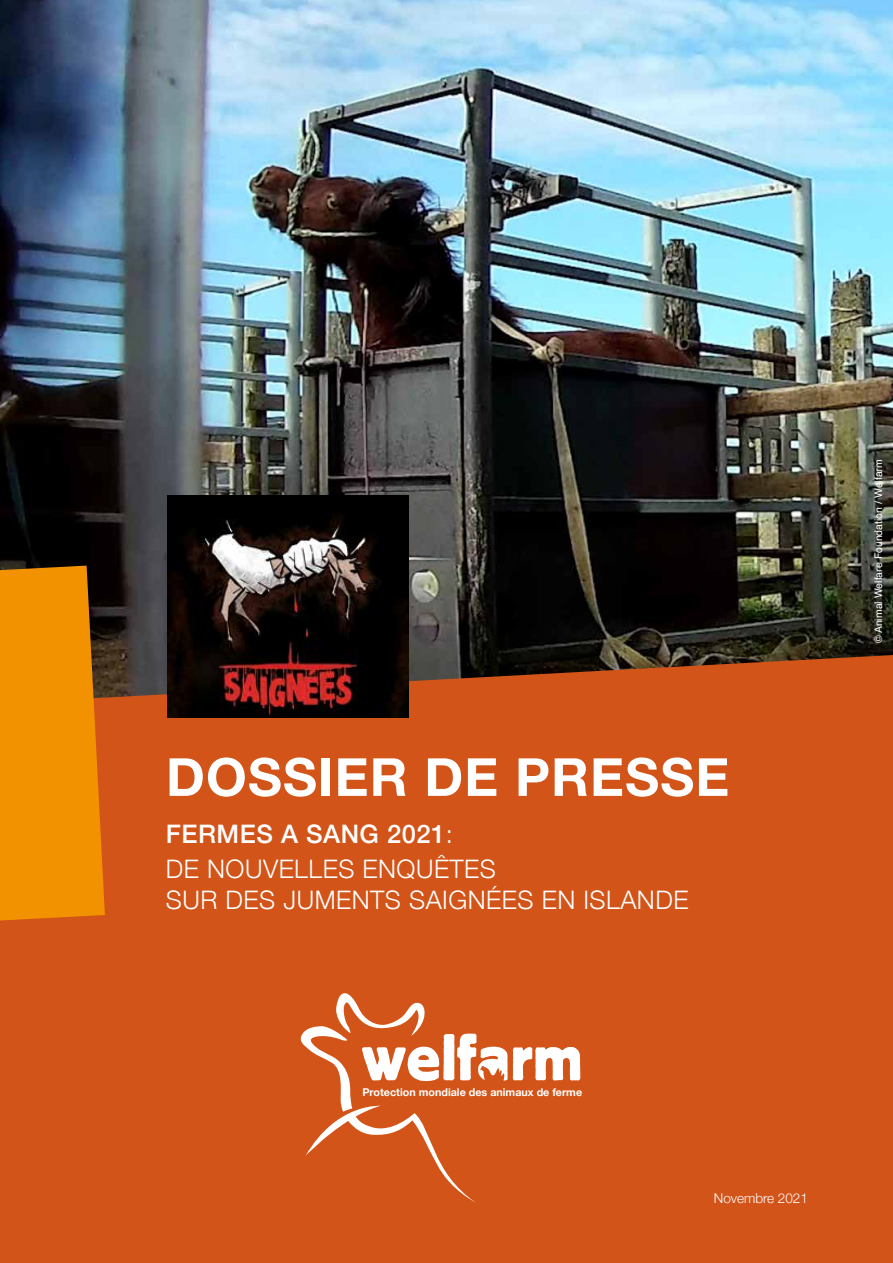
<style>
.page{position:relative;width:893px;height:1263px;background:#fff}
.page>*{position:absolute;margin:0;border:0;box-sizing:border-box;transform-origin:0 0}
.t1{font:700 52.5px "Helvetica Neue";letter-spacing:.02em;color:#fff}
.t2{font:300 25.5px/34.8px "Helvetica Neue";letter-spacing:.02em;color:#fff}
.t3{font:300 13.5px "Helvetica Neue";color:#fff}
.t4{font:700 10.8px "Helvetica Neue";color:#fff}
.t5{font:10.5px "Helvetica";color:#fff}
.s1{font-weight:500}
</style>
<div class="page">
<img style="left:0;top:0;width:893px;height:655px">
<div style="left:0;top:655px;width:893px;height:608px;background:#d25418"></div>
<svg style="left:0;top:566px;width:105px;height:354px"></svg>
<svg style="left:298px;top:987px;width:282px;height:216px"></svg>
<img style="left:167px;top:495px;width:241px;height:223px">
<h1 class="t1" style="left:166px;top:736px;width:565px">DOSSIER DE PRESSE</h1>
<p class="t2" style="left:166px;top:815px;width:332px"><span class="s1">FERMES A SANG 2021</span>:<br>DE NOUVELLES ENQUÊTES</p>
<p class="t2" style="left:166px;top:880px;width:524px">SUR DES JUMENTS SAIGNÉES EN ISLANDE</p>
<p class="t5" style="left:870px;top:643px;width:186px;rotate:-90deg">© Animal Welfare Foundation / Welfarm</p>
<p class="t4" style="left:362px;top:1084px;width:221px">Protection mondiale des animaux de ferme</p>
<p class="t3" style="left:714px;top:1187px;width:96px">Novembre 2021</p>
</div>
